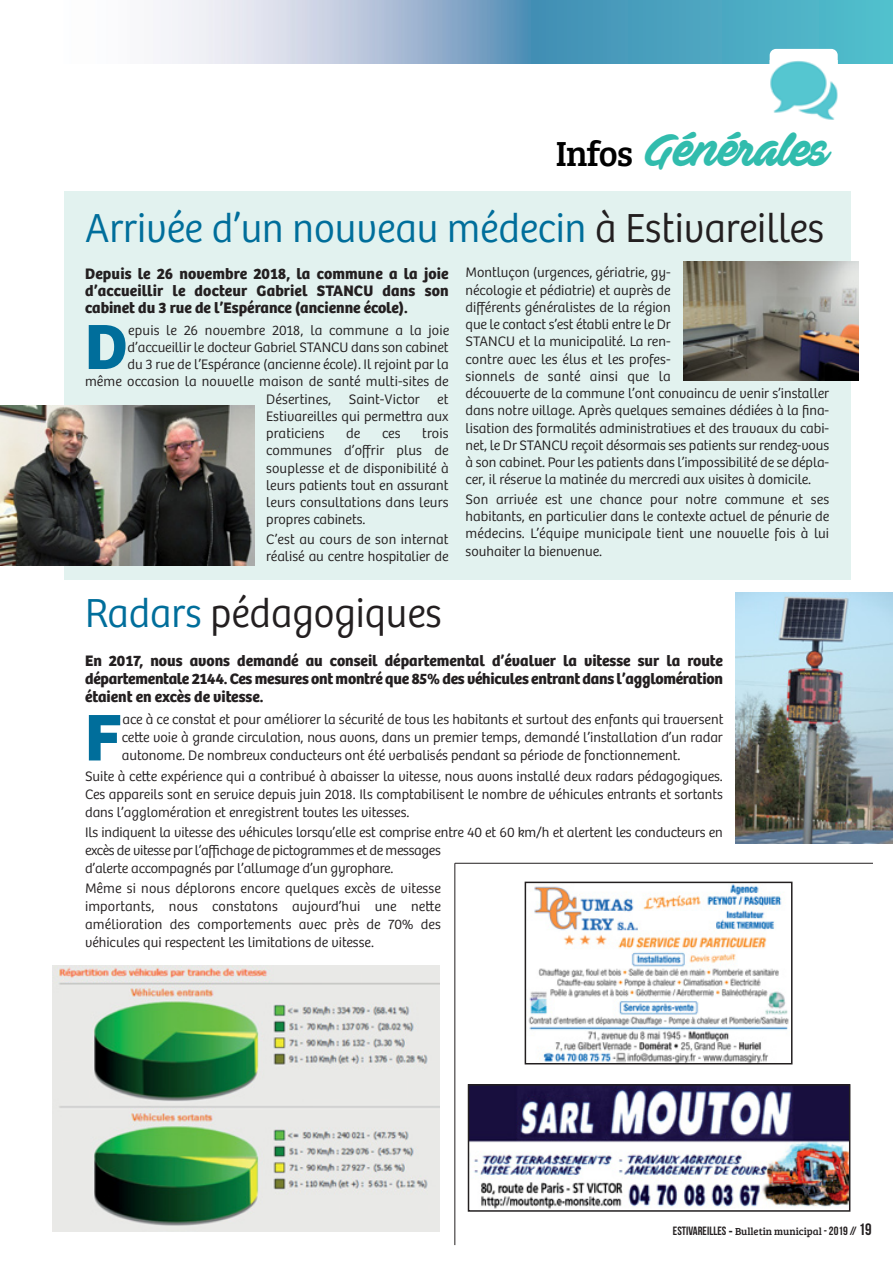
<style>
.page{position:relative;width:893px;height:1263px;background:#fff}
.page>*{position:absolute;margin:0;border:0;box-sizing:border-box;transform-origin:0 0}
.t1{font:700 68.4px "Bree";color:#006e9b}
.t2{font:700 66.15px "Bree";color:#006e9b}
.t3{font:45px "Ave Fedan PERSONALUSEONLY";letter-spacing:-.025em;color:#31bcad}
.t4{font:300 42px "Bree";color:#006e9b;scale:.95 1}
.t5{font:300 42px "Bree";color:#231f20;scale:.95 1}
.t6{font:700 15.75px/18px "Bree";color:#231f20;text-align:justify}
.t7{font:300 14.25px/17.2px "Bree";color:#231f20;text-align:justify}
.t8{font:12px "Bebas Neue";color:#231f20}
.s1{font-family:"Bree Serif";font-size:36px;color:#000}
.s2{color:#231f20}
.s3{color:#006e9b}
.s4{font-family:"Bree";font-weight:700}
.s5{font-family:"Bree Serif";font-size:10.5px}
.s6{font-size:16.5px}
</style>
<div class="page">
<div style="left:64px;top:191px;width:786px;height:389px;background:#e2f2ef"></div>
<svg style="left:528px;top:0;width:365px;height:64px;background:#4aa6c0"></svg>
<img style="left:161px;top:0;width:367px;height:64px">
<div style="left:770px;top:49px;width:68px;height:84px;background:#fff;border-radius:6px"></div>
<img style="left:770px;top:61px;width:68px;height:59px">
<img style="left:53px;top:965px;width:387px;height:266px">
<img style="left:0;top:405px;width:254px;height:160px">
<img style="left:684px;top:262px;width:174px;height:118px">
<img style="left:736px;top:593px;width:157px;height:250px">
<hr style="left:455px;top:863px;width:418px;height:1px;background:#231f20">
<hr style="left:454px;top:863px;width:1px;height:382px;background:#231f20">
<img style="left:528px;top:885px;width:261px;height:176px">
<div style="left:525px;top:882px;width:267px;height:182px;border:2px solid #231f20"></div>
<img style="left:471px;top:1087px;width:376px;height:122px">
<div style="left:468px;top:1084px;width:382px;height:128px;border:2px solid #231f20"></div>
<h3 class="t3" style="left:556px;top:133px;width:275px"><span class="s1">Infos</span> Générales</h3>
<h3 class="t4" style="left:85px;top:213px;width:779px">Arrivée d’un nouveau médecin <span class="s2">à Estivareilles</span></h3>
<p class="t6" style="left:85px;top:266px;width:365px;line-height:17.2px">Depuis le 26 novembre 2018, la commune a la joie d’accueillir le docteur Gabriel STANCU dans son cabinet du 3 rue de l’Espérance (ancienne école).</p>
<h2 class="t2" style="left:85px;top:323px;width:44px">D</h2>
<p class="t7" style="left:128px;top:323px;width:322px">epuis le 26 novembre 2018, la commune a la joie</p>
<p class="t7" style="left:128px;top:340px;width:322px">d’accueillir le docteur Gabriel STANCU dans son cabinet</p>
<p class="t7" style="left:128px;top:357px;width:322px">du 3 rue de l’Espérance (ancienne école). Il rejoint par la</p>
<p class="t7" style="left:85px;top:375px;width:365px">même occasion la nouvelle maison de santé multi-sites de</p>
<p class="t7" style="left:266px;top:392px;width:184px">Désertines, Saint-Victor et</p>
<p class="t7" style="left:266px;top:409px;width:184px">Estivareilles qui permettra aux</p>
<p class="t7" style="left:266px;top:426px;width:60px">praticiens</p>
<p class="t7" style="left:346px;top:426px;width:16px">de</p>
<p class="t7" style="left:382px;top:426px;width:20px">ces</p>
<p class="t7" style="left:266px;top:426px;width:184px;text-indent:156px">trois communes d’offrir plus de souplesse et de disponibilité à leurs patients tout en assurant leurs consultations dans leurs propres cabinets.</p>
<p class="t7" style="left:266px;top:532px;width:184px">C’est au cours de son internat réalisé au centre hospitalier de</p>
<h3 class="t5" style="left:85px;top:598px;width:377px"><span class="s3">Radars</span> pédagogiques</h3>
<p class="t7" style="left:466px;top:266px;width:365px;text-align:left">Montluçon (urgences, gériatrie, gy-<br>nécologie et pédiatrie) et auprès de<br>différents généralistes de la région<br>que le contact s’est établi entre le Dr<br>STANCU et la municipalité. La ren-<br>contre avec les élus et les profes-<br>sionnels de santé ainsi que la<br>découverte de la commune l’ont convaincu de venir s’installer dans notre village. Après quelques semaines dédiées à la fina&shy;lisation des formalités administratives et des travaux du cabi&shy;net, le Dr STANCU reçoit désormais ses patients sur rendez-vous à son cabinet. Pour les patients dans l’impossibilité de se dépla&shy;cer, il réserve la matinée du mercredi aux visites à domicile.</p>
<p class="t7" style="left:466px;top:492px;width:365px">Son arrivée est une chance pour notre commune et ses habitants, en particulier dans le contexte actuel de pénurie de médecins. L’équipe municipale tient une nouvelle fois à lui souhaiter la bienvenue.</p>
<p class="t6" style="left:85px;top:654px;width:639px">En 2017, nous avons demandé au conseil départemental d’évaluer la vitesse sur la route départementale 2144. Ces mesures ont montré que 85% des véhicules entrant dans l’agglomération étaient en excès de vitesse.</p>
<h1 class="t1" style="left:85px;top:713px;width:38px">F</h1>
<p class="t7" style="left:122px;top:712px;width:603px;line-height:18px">ace à ce constat et pour améliorer la sécurité de tous les habitants et surtout des enfants qui traversent cette voie à grande circulation, nous avons, dans un premier temps, demandé l’installation d’un radar autonome. De nombreux conducteurs ont été verbalisés pendant sa période de fonctionnement.</p>
<p class="t7" style="left:85px;top:768px;width:639px;line-height:18px">Suite à cette expérience qui a contribué à abaisser la vitesse, nous avons installé deux radars pédagogiques.<br>Ces appareils sont en service depuis juin 2018. Ils comptabilisent le nombre de véhicules entrants et sortants dans l’agglomération et enregistrent toutes les vitesses.</p>
<p class="t7" style="left:85px;top:825px;width:639px;line-height:18px;text-align:left">Ils indiquent la vitesse des véhicules lorsqu’elle est comprise entre 40 et 60 km/h et alertent les conducteurs en excès de vitesse par l’affichage de pictogrammes et de messages<br>d’alerte accompagnés par l’allumage d’un gyrophare.</p>
<p class="t7" style="left:85px;top:881px;width:357px;line-height:18px">Même si nous déplorons encore quelques excès de vitesse importants, nous constatons aujourd’hui une nette amélioration des comportements avec près de 70% des véhicules qui respectent les limitations de vitesse.</p>
<p class="t8" style="left:673px;top:1224px;width:200px">ESTIVAREILLES <span class="s4">-</span> <span class="s5">Bulletin municipal</span> - 2019 // <span class="s6">19</span></p>
</div>
